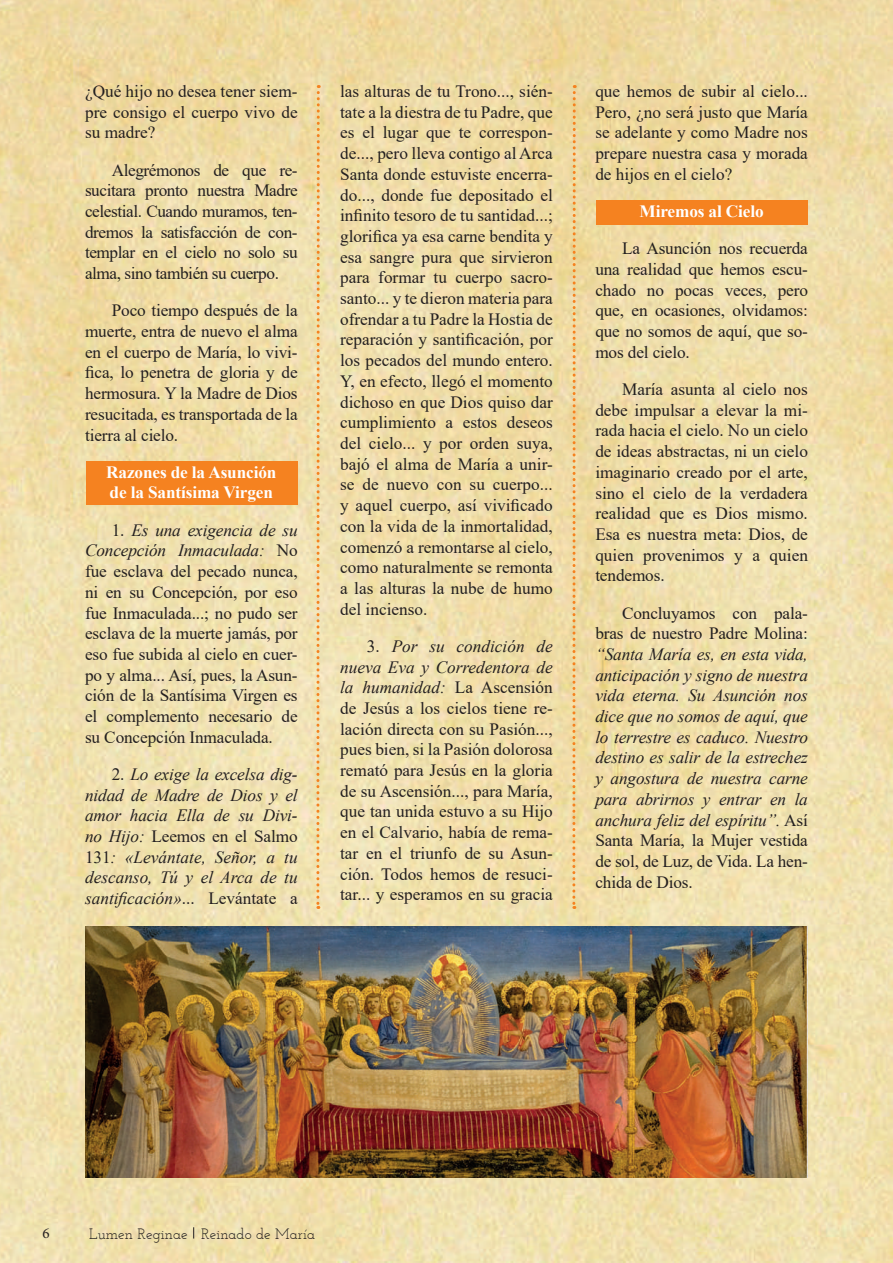
<style>
.page{position:relative;width:893px;height:1263px;background:#fff}
.page>*{position:absolute;margin:0;border:0;box-sizing:border-box;transform-origin:0 0}
.t1{font:17.25px/20.7px "Times New Roman";letter-spacing:-.01em;color:#231f20;text-align:justify}
.t2{font:italic 17.25px/20.7px "Times New Roman";letter-spacing:-.01em;color:#231f20;text-align:justify}
.t3{font:700 17.25px/20.7px "Times New Roman";letter-spacing:-.01em;color:#fff}
.t4{font:15px "Josefin Slab";color:#231f20}
.t5{font:15px "Minion Pro";color:#231f20}
.s1{font-style:italic}
.s2{font-style:normal}
</style>
<div class="page">
<img style="left:0;top:0;width:893px;height:1263px">
<div style="left:87px;top:461px;width:211px;height:44px;background:#f58220"></div>
<div style="left:597px;top:200px;width:211px;height:24px;background:#f58220"></div>
<img style="left:85px;top:926px;width:723px;height:252px">
<svg style="left:316px;top:85px;width:4px;height:824px;background:#f1c686"></svg>
<svg style="left:572px;top:85px;width:4px;height:824px;background:#f0c17d"></svg>
<p class="t1" style="left:85px;top:80px;width:214px">¿Qué hijo no desea tener siem&shy;pre consigo el cuerpo vivo de su madre?</p>
<p class="t1" style="left:85px;top:159px;width:214px;text-indent:27px">Alegrémonos de que re&shy;sucitara pronto nuestra Madre celestial. Cuando muramos, ten&shy;dremos la satisfacción de con&shy;templar en el cielo no solo su alma, sino también su cuerpo.</p>
<p class="t1" style="left:85px;top:300px;width:214px;text-indent:27px">Poco tiempo después de la muerte, entra de nuevo el alma en el cuerpo de María, lo vivi&shy;fica, lo penetra de gloria y de hermosura. Y la Madre de Dios resucitada, es transportada de la tierra al cielo.</p>
<p class="t3" style="left:106px;top:461px;width:172px">Razones de la Asunción de la Santísima Virgen</p>
<p class="t1" style="left:85px;top:519px;width:214px;text-indent:27px">1. <span class="s1">Es una exigencia de su Concepción Inmaculada:</span> No fue esclava del pecado nunca, ni en su Concepción, por eso fue Inmaculada...; no pudo ser esclava de la muerte jamás, por eso fue subida al cielo en cuer&shy;po y alma... Así, pues, la Asun&shy;ción de la Santísima Virgen es el complemento necesario de su Concepción Inmaculada.</p>
<p class="t2" style="left:85px;top:763px;width:214px;text-indent:27px"><span class="s2">2.</span> Lo exige la excelsa dig&shy;nidad de Madre de Dios y el amor hacia Ella de su Divi&shy;no Hijo: <span class="s2">Leemos en el Salmo 131</span>: «Levántate, Señor, a tu descanso, Tú y el Arca de tu santificación»<span class="s2">... Levántate a</span></p>
<p class="t1" style="left:340px;top:80px;width:214px">las alturas de tu Trono..., sién&shy;tate a la diestra de tu Padre, que es el lugar que te correspon&shy;de..., pero lleva contigo al Arca Santa donde estuviste encerra&shy;do..., donde fue depositado el infinito tesoro de tu santidad...; glorifica ya esa carne bendita y esa sangre pura que sirvieron para formar tu cuerpo sacro&shy;santo... y te dieron materia para ofrendar a tu Padre la Hostia de reparación y santificación, por los pecados del mundo entero.<br>Y, en efecto, llegó el momento dichoso en que Dios quiso dar cumplimiento a estos deseos del cielo... y por orden suya, bajó el alma de María a unir&shy;se de nuevo con su cuerpo... y aquel cuerpo, así vivificado con la vida de la inmortalidad, comenzó a remontarse al cielo, como naturalmente se remonta a las alturas la nube de humo del incienso.</p>
<p class="t1" style="left:340px;top:635px;width:214px;text-indent:27px">3. <span class="s1">Por su condición de nueva Eva y Corredentora de la humanidad:</span> La Ascensión de Jesús a los cielos tiene re&shy;lación directa con su Pasión..., pues bien, si la Pasión dolorosa remató para Jesús en la gloria de su Ascensión..., para María, que tan unida estuvo a su Hijo en el Calvario, había de rema&shy;tar en el triunfo de su Asun&shy;ción. Todos hemos de resuci&shy;tar... y esperamos en su gracia</p>
<p class="t1" style="left:595px;top:80px;width:214px">que hemos de subir al cielo...<br>Pero, ¿no será justo que María se adelante y como Madre nos prepare nuestra casa y morada de hijos en el cielo?</p>
<p class="t3" style="left:640px;top:200px;width:126px">Miremos al Cielo</p>
<p class="t1" style="left:595px;top:238px;width:214px;text-indent:27px">La Asunción nos recuerda una realidad que hemos escu&shy;chado no pocas veces, pero que, en ocasiones, olvidamos: que no somos de aquí, que so&shy;mos del cielo.</p>
<p class="t1" style="left:595px;top:378px;width:214px;text-indent:27px">María asunta al cielo nos debe impulsar a elevar la mi&shy;rada hacia el cielo. No un cielo de ideas abstractas, ni un cielo imaginario creado por el arte, sino el cielo de la verdadera realidad que es Dios mismo.<br>Esa es nuestra meta: Dios, de quien provenimos y a quien tendemos.</p>
<p class="t1" style="left:595px;top:602px;width:214px;text-align:right">Concluyamos con pala&shy;bras de nuestro Padre Molina:</p>
<p class="t2" style="left:595px;top:643px;width:214px">“Santa María es, en esta vida, anticipación y signo de nuestra vida eterna. Su Asunción nos dice que no somos de aquí, que lo terrestre es caduco. Nuestro destino es salir de la estrechez y angostura de nuestra carne para abrirnos y entrar en la anchura feliz del espíritu”. <span class="s2">Así Santa María, la Mujer vestida de sol, de Luz, de Vida. La hen&shy;chida de Dios.</span></p>
<p class="t5" style="left:43px;top:1223px;width:9px">6</p>
<p class="t4" style="left:89px;top:1224px;width:227px">Lumen Reginae Reinado de María</p>
</div>
